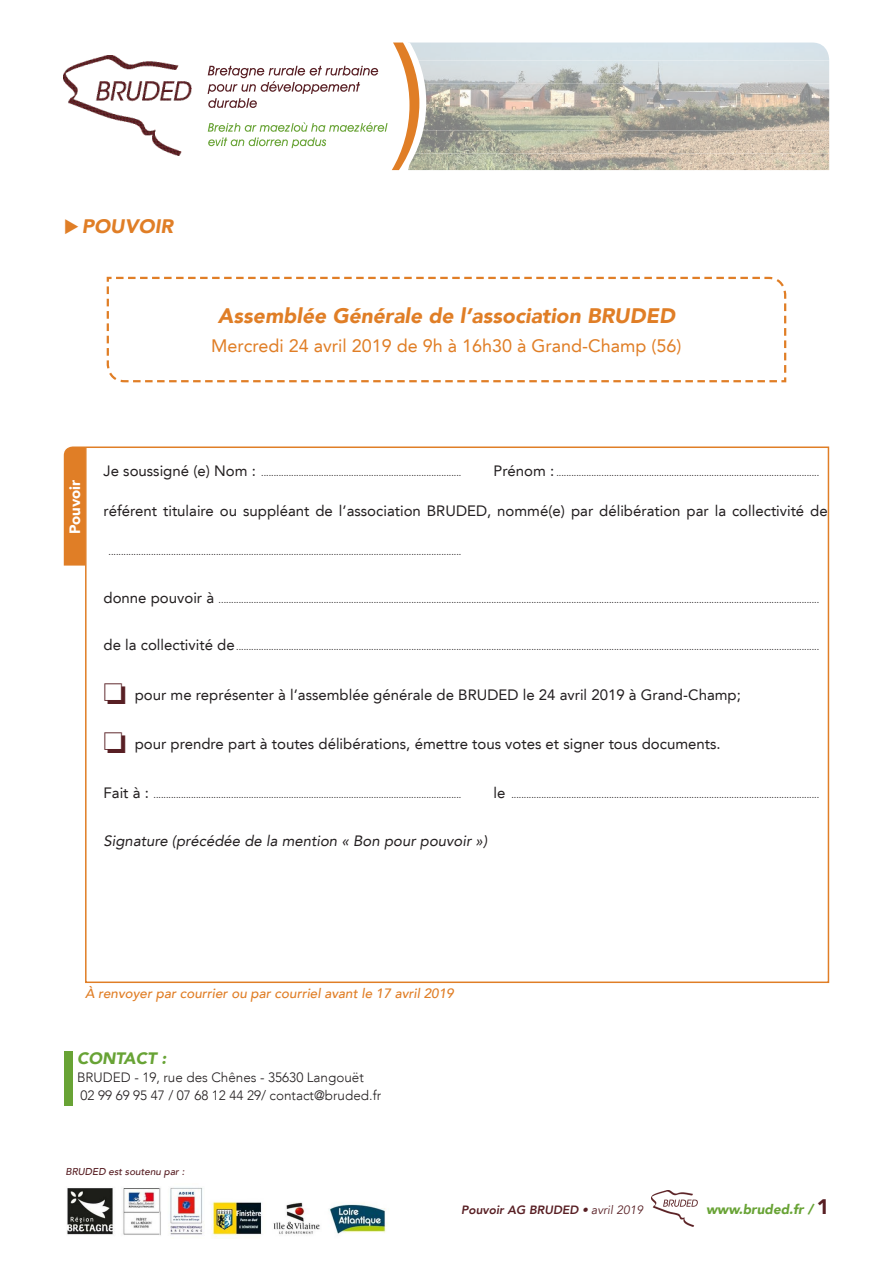
<style>
.page{position:relative;width:893px;height:1263px;background:#fff}
.page>*{position:absolute;margin:0;border:0;box-sizing:border-box;transform-origin:0 0}
.t1{font:italic 900 21px "Avenir LT";color:#e07e26}
.t2{font:italic 900 19.5px "Avenir LT";color:#e07e26}
.t3{font:18px "Avenir LT";color:#e07e26}
.t4{font:italic 900 16.5px "Avenir LT";color:#68a335}
.t5{font:15px "Avenir LT";color:#231f20}
.t6{font:italic 15px "Avenir LT";color:#231f20}
.t7{font:900 15px "Avenir LT";color:#fff}
.t8{font:300 13.5px "Avenir LT";color:#231f20}
.t9{font:italic 500 13.5px "Avenir LT";color:#e07e26}
.t10{font:italic 900 13.5px "Avenir LT";color:#68a335}
.t11{font:italic 800 12px "Avenir LT";color:#581f24}
.t12{font:italic 500 10.05px "Avenir LT";color:#581f24}
.t13{font:9px "Avenir LT";color:#231f20}
.s1{font-size:15px}
.s2{color:#581f24}
.s3{font-weight:400}
.s4{font-style:normal;font-size:21px;color:#581f24}
</style>
<div class="page">
<img style="left:651px;top:1190px;width:46px;height:37px">
<div style="left:64px;top:1051px;width:8px;height:55px;background:#68a335"></div>
<div style="left:64px;top:446px;width:21px;height:120px;background:#e07e26"></div>
<svg style="left:106px;top:276px;width:681px;height:107px"></svg>
<img style="left:426px;top:60px;width:403px;height:24px">
<img style="left:426px;top:84px;width:403px;height:46px">
<img style="left:426px;top:130px;width:403px;height:24px">
<img style="left:426px;top:154px;width:403px;height:16px">
<img style="left:64px;top:55px;width:127px;height:100px">
<svg style="left:208px;top:43px;width:218px;height:127px"></svg>
<img style="left:67px;top:1187px;width:321px;height:50px">
<p class="t2" style="left:64px;top:215px;width:111px">◆POUVOIR</p>
<p class="t1" style="left:218px;top:303px;width:458px">Assemblée Générale de l’association BRUDED</p>
<p class="t3" style="left:211px;top:336px;width:472px">Mercredi 24 avril 2019 de 9h à 16h30 à Grand-Champ (56)</p>
<p class="t7" style="left:66px;top:534px;width:56px;rotate:-90deg">Pouvoir</p>
<p class="t13" style="left:104px;top:468px;width:359px"><span class="s1">Je soussigné (e) Nom :</span> ................................................................................</p>
<p class="t13" style="left:493px;top:468px;width:327px"><span class="s1">Prénom :</span> .........................................................................................................</p>
<p class="t5" style="left:104px;top:502px;width:726px">référent titulaire ou suppléant de l’association BRUDED, nommé(e) par délibération par la collectivité de</p>
<p class="t13" style="left:109px;top:546px;width:354px">.............................................................................................................................................</p>
<p class="t13" style="left:104px;top:594px;width:717px"><span class="s1">donne pouvoir à</span> ................................................................................................................................................................................................................................................</p>
<p class="t13" style="left:104px;top:642px;width:717px"><span class="s1">de la collectivité de</span> .........................................................................................................................................................................................................................................</p>
<p class="t5" style="left:104px;top:686px;width:639px"><span class="s2">□</span> pour me représenter à l’assemblée générale de BRUDED le 24 avril 2019 à Grand-Champ;</p>
<p class="t5" style="left:104px;top:735px;width:619px"><span class="s2">□</span> pour prendre part à toutes délibérations, émettre tous votes et signer tous documents.</p>
<p class="t13" style="left:104px;top:790px;width:359px"><span class="s1">Fait à :</span> ...........................................................................................................................</p>
<p class="t13" style="left:493px;top:790px;width:327px"><span class="s1">le</span> ...........................................................................................................................</p>
<p class="t6" style="left:104px;top:832px;width:385px">Signature (précédée de la mention « Bon pour pouvoir »)</p>
<p class="t9" style="left:85px;top:986px;width:370px">À renvoyer par courrier ou par courriel avant le 17 avril 2019</p>
<p class="t4" style="left:77px;top:1048px;width:91px">CONTACT :</p>
<p class="t8" style="left:77px;top:1069px;width:288px">BRUDED - 19, rue des Chênes - 35630 Langouët</p>
<p class="t8" style="left:81px;top:1087px;width:302px">02 99 69 95 47 / 07 68 12 44 29/ contact@bruded.fr</p>
<p class="t12" style="left:65px;top:1165px;width:121px">BRUDED est soutenu par :</p>
<p class="t11" style="left:461px;top:1203px;width:183px">Pouvoir AG BRUDED • <span class="s3">avril 2019</span></p>
<p class="t10" style="left:706px;top:1201px;width:125px">www.bruded.fr / <span class="s4">1</span></p>
</div>
